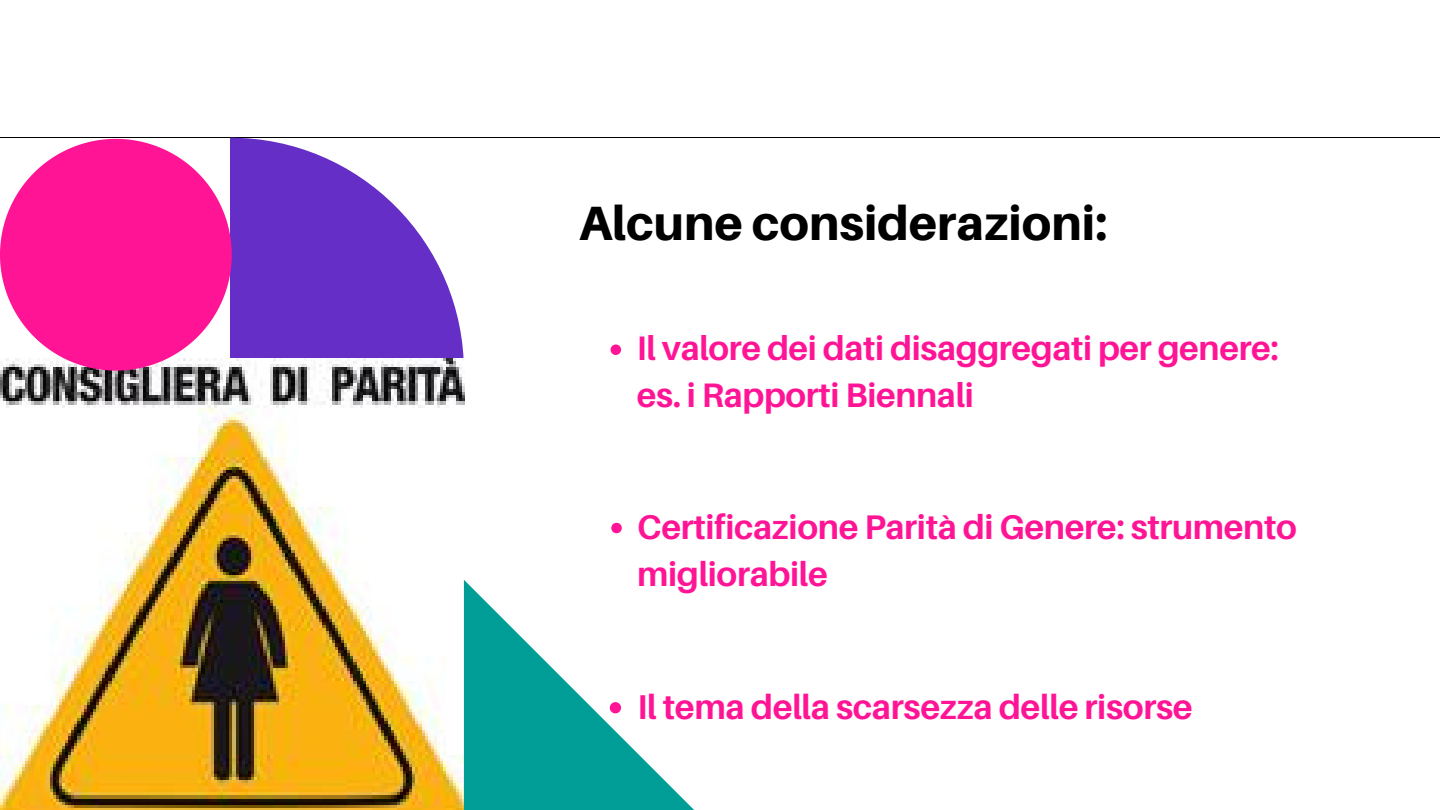
<style>
.page{position:relative;width:1440px;height:810px;background:#fff}
.page>*{position:absolute;margin:0;border:0;box-sizing:border-box;transform-origin:0 0}
.t1{font:800 48.2px "Aileron";color:#000}
.t2{font:700 34.4px "Aileron";letter-spacing:-.01em;color:#ff1495}
.t3{font:700 34.2px/47.2px "Aileron";letter-spacing:-.01em;color:#ff1495}
.t4{font:700 34px/47.2px "Aileron";letter-spacing:-.01em;color:#ff1495}
</style>
<div class="page">
<hr style="left:0;top:137px;width:1440px;height:1px;background:#000">
<svg style="left:230px;top:138px;width:234px;height:221px;fill:#642ec7"></svg>
<img style="left:0;top:359px;width:464px;height:451px">
<svg style="left:0;top:139px;width:232px;height:232px;fill:#ff1495"></svg>
<svg style="left:464px;top:580px;width:230px;height:230px"></svg>
<svg style="left:611px;top:344px;width:10px;height:11px"></svg>
<svg style="left:611px;top:523px;width:11px;height:10px"></svg>
<svg style="left:610px;top:702px;width:11px;height:11px"></svg>
<p class="t1" style="left:579px;top:193px;width:530px">Alcune considerazioni:</p>
<p class="t4" style="left:637px;top:324px;width:644px">Il valore dei dati disaggregati per genere: es. i Rapporti Biennali</p>
<p class="t3" style="left:637px;top:502px;width:661px">Certificazione Parità di Genere: strumento migliorabile</p>
<p class="t2" style="left:638px;top:686px;width:557px">Il tema della scarsezza delle risorse</p>
</div>
